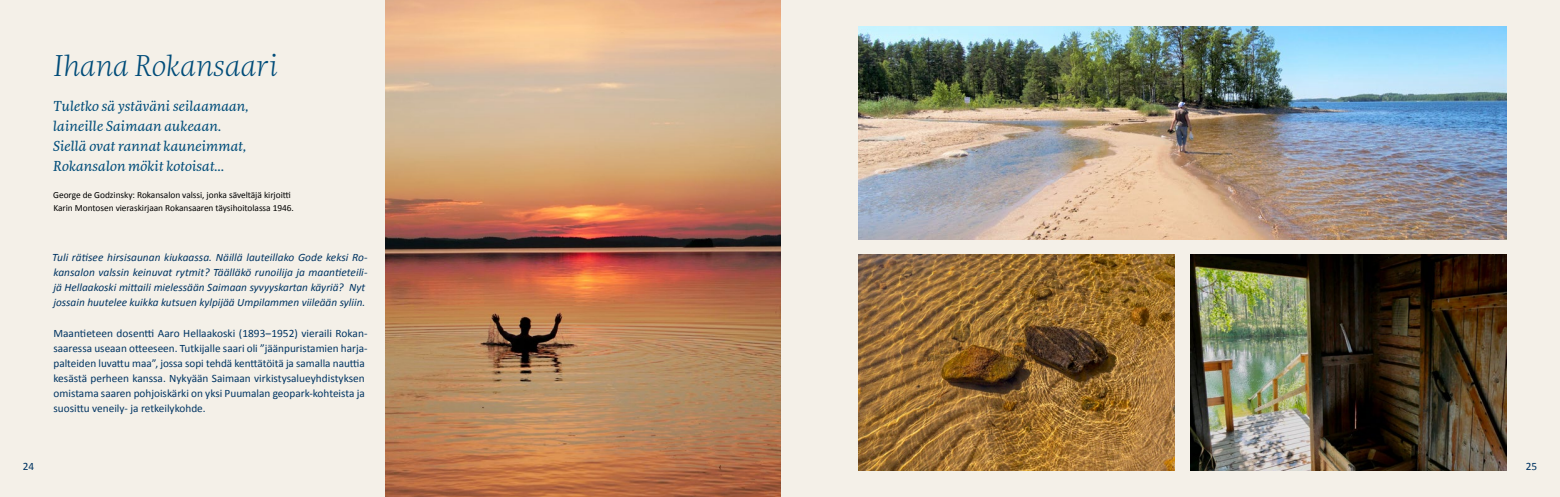
<style>
.page{position:relative;width:1560px;height:497px;background:#fff}
.page>*{position:absolute;margin:0;border:0;box-sizing:border-box;transform-origin:0 0}
.t1{font:italic 300 28.75px "More Pro";letter-spacing:.005em;color:#004c79}
.t2{font:italic 13.75px/20px "More Pro";letter-spacing:.005em;color:#004c79}
.t3{font:11.25px/15px "Calibri";color:#003462}
.t4{font:italic 11.25px/15px "Calibri";color:#003462}
.t5{font:9.38px/12.5px "Calibri";letter-spacing:-.005em;color:#000}
</style>
<div class="page">
<div style="left:0;top:0;width:1559px;height:496px;background:#f4f0e8"></div>
<img style="left:385px;top:0;width:395px;height:496px">
<img style="left:1190px;top:254px;width:316px;height:216px">
<img style="left:858px;top:254px;width:316px;height:216px">
<img style="left:858px;top:26px;width:648px;height:213px">
<h1 class="t1" style="left:53px;top:47px;width:226px">Ihana Rokansaari</h1>
<p class="t2" style="left:53px;top:96px;width:197px">Tuletko sä ystäväni seilaamaan, laineille Saimaan aukeaan.<br>Siellä ovat rannat kauneimmat,<br>Rokansalon mökit kotoisat…</p>
<p class="t5" style="left:53px;top:188px;width:242px">George de Godzinsky: Rokansalon valssi, jonka säveltäjä kirjoitti<br>Karin Montosen vieraskirjaan Rokansaaren täysihoitolassa 1946.</p>
<p class="t4" style="left:52px;top:249px;width:317px">Tuli rätisee hirsisaunan kiukaassa. Näillä lauteillako Gode keksi Ro&shy;kansalon valssin keinuvat rytmit? Täälläkö runoilija ja maantieteili&shy;jä Hellaakoski mittaili mielessään Saimaan syvyyskartan käyriä? Nyt jossain huutelee kuikka kutsuen kylpijää Umpilammen viileään syliin.</p>
<p class="t3" style="left:53px;top:324px;width:316px">Maantieteen dosentti Aaro Hellaakoski (1893‒1952) vieraili Rokan&shy;saaressa useaan otteeseen. Tutkijalle saari oli ”jäänpuristamien harja&shy;palteiden luvattu maa”, jossa sopi tehdä kenttätöitä ja samalla nauttia kesästä perheen kanssa. Nykyään Saimaan virkistysalueyhdistyksen omistama saaren pohjoiskärki on yksi Puumalan geopark-kohteista ja suosittu veneily- ja retkeilykohde.</p>
<p class="t3" style="left:23px;top:458px;width:13px">24</p>
<p class="t3" style="left:1525px;top:458px;width:13px">25</p>
</div>
